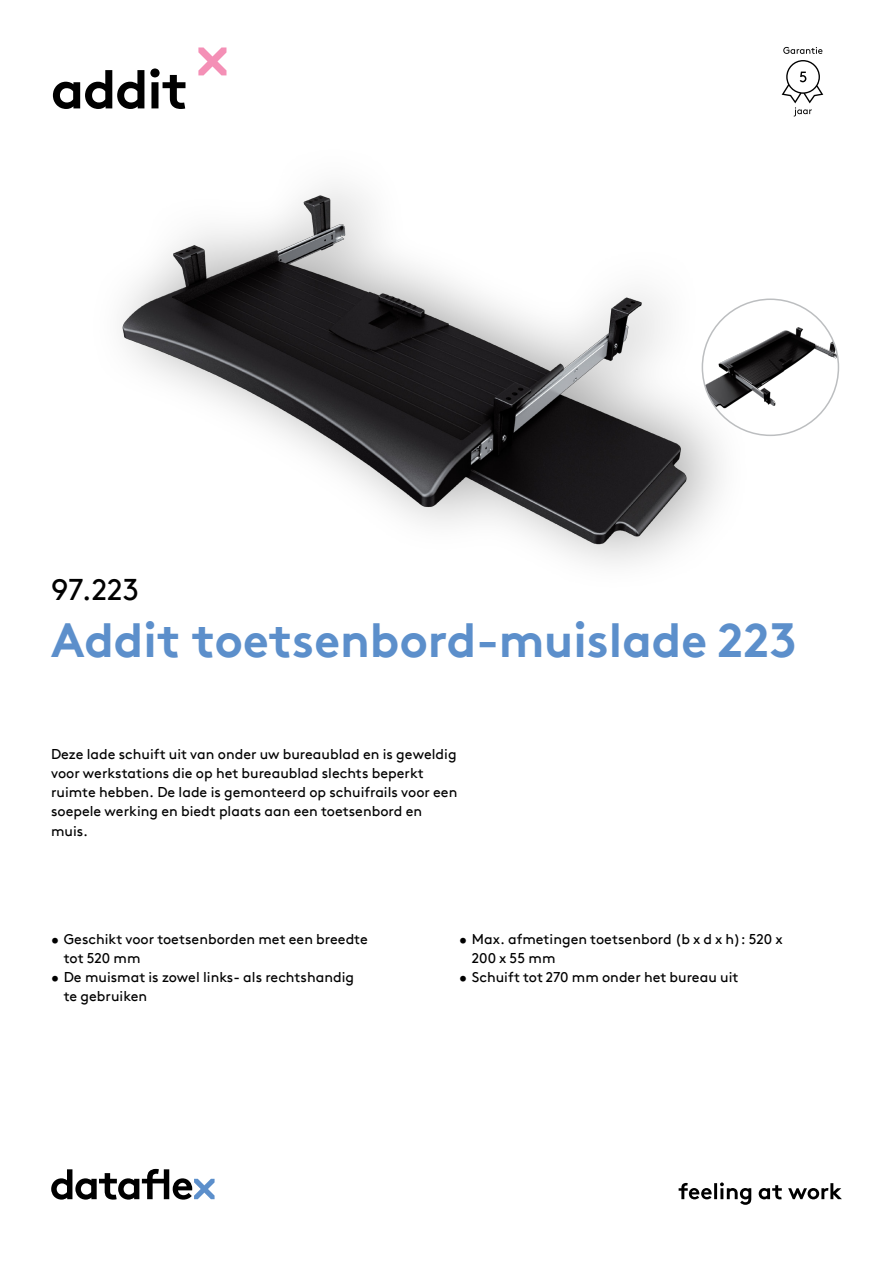
<style>
.page{position:relative;width:893px;height:1263px;background:#fff}
.page>*{position:absolute;margin:0;border:0;box-sizing:border-box;transform-origin:0 0}
.hoofdstuk{font:700 54px "Brown Pro TT";letter-spacing:-.02em;color:#000}
.productnaam{font:700 48px "Brown Pro TT";color:#5c8fcb}
.productnummer{font:30px "Brown Pro TT";color:#000}
.omschrijving{font:14.25px/19.2px "Brown Pro TT";color:#000}
</style>
<div class="page">
<svg style="left:51px;top:1169px;width:164px;height:30px"></svg>
<svg style="left:679px;top:1182px;width:163px;height:23px"></svg>
<svg style="left:198px;top:47px;width:28px;height:28px"></svg>
<img style="left:753px;top:325px;width:85px;height:84px">
<img style="left:122px;top:194px;width:568px;height:352px">
<svg style="left:783px;top:47px;width:39px;height:7px"></svg>
<svg style="left:782px;top:60px;width:41px;height:56px"></svg>
<p class="hoofdstuk" style="left:51px;top:46px;width:139px">addit</p>
<p class="productnummer" style="left:51px;top:566px;width:90px">97.223</p>
<p class="productnaam" style="left:51px;top:601px;width:747px">Addit toetsenbord-muislade 223</p>
<p class="omschrijving" style="left:51px;top:743px;width:408px">Deze lade schuift uit van onder uw bureaublad en is geweldig voor werkstations die op het bureaublad slechts beperkt ruimte hebben. De lade is gemonteerd op schuifrails voor een soepele werking en biedt plaats aan een toetsenbord en muis.</p>
<p class="omschrijving" style="left:64px;top:928px;width:306px;text-indent:-13px">• Geschikt voor toetsenborden met een breedte tot 520 mm</p>
<p class="omschrijving" style="left:64px;top:966px;width:292px;text-indent:-13px">• De muismat is zowel links- als rechtshandig te gebruiken</p>
<p class="omschrijving" style="left:472px;top:928px;width:312px;text-indent:-13px">• Max. afmetingen toetsenbord (b x d x h): 520 x<br>200 x 55 mm</p>
<p class="omschrijving" style="left:459px;top:966px;width:281px">• Schuift tot 270 mm onder het bureau uit</p>
</div>
